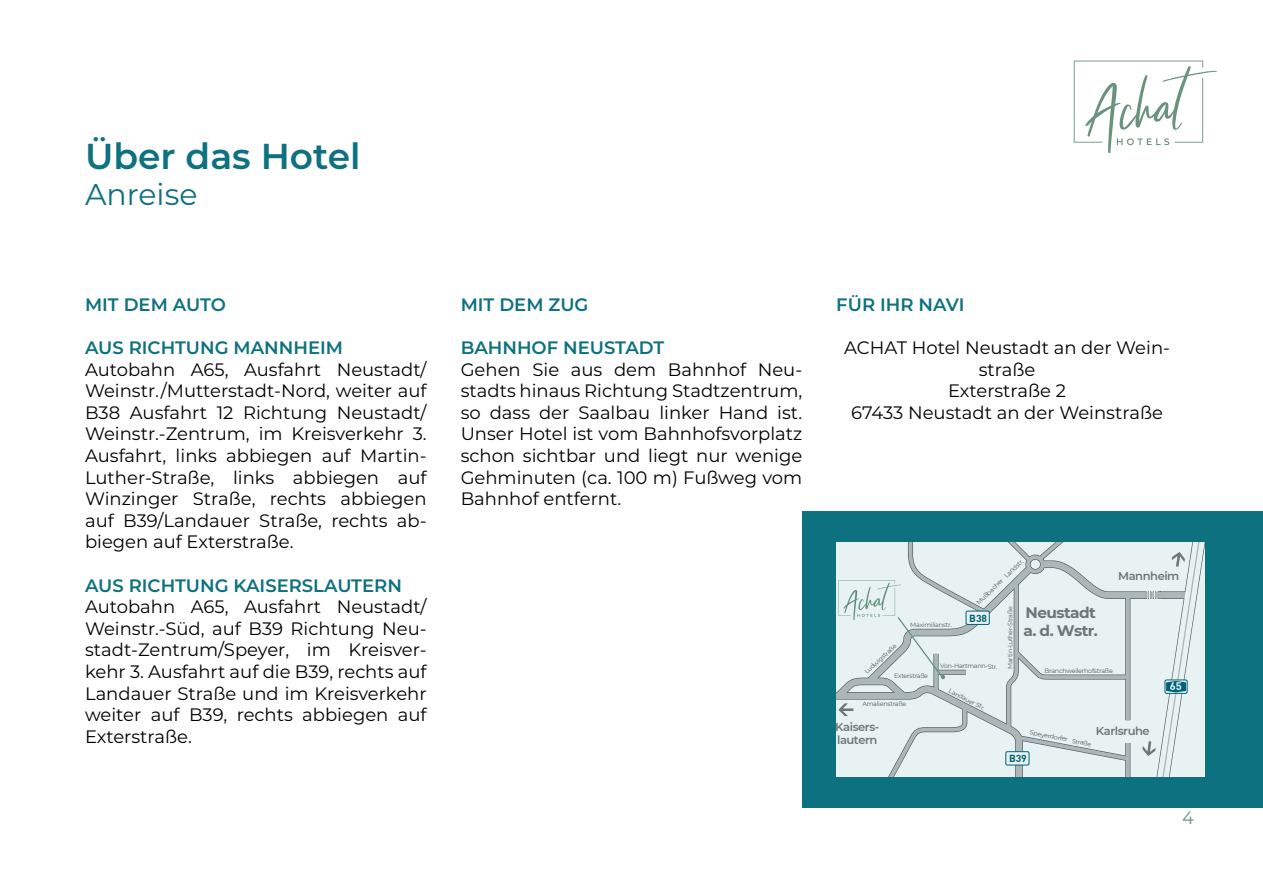
<style>
.page{position:relative;width:1263px;height:893px;background:#fff}
.page>*{position:absolute;margin:0;border:0;box-sizing:border-box;transform-origin:0 0}
.t1{font:600 36px "Montserrat";color:#0d717f}
.t2{font:30px "Montserrat";color:#0d717f}
.t3{font:18px/21.6px "Montserrat";color:#000;text-align:justify}
.t4{font:600 18px "Montserrat";color:#0d717f}
.t5{font:18px "Montserrat";color:#69937c}
.t6{font:700 15.15px/18.1px "Montserrat";letter-spacing:-.04em;color:#77787b}
.t7{font:600 11.4px/13.6px "Montserrat";letter-spacing:-.04em;color:#77787b}
.t8{font:700 10.8px "DIN";color:#fff}
.t9{font:700 10.05px "DIN";letter-spacing:-.005em;color:#006075}
.t10{font:6.45px "Montserrat";letter-spacing:-.04em;color:#58595b}
.t11{font:6.3px "Montserrat";letter-spacing:-.04em;color:#58595b}
</style>
<div class="page">
<svg style="left:1074px;top:61px;width:143px;height:92px"></svg>
<div style="left:802px;top:511px;width:461px;height:297px;background:#0d717f"></div>
<svg style="left:836px;top:542px;width:369px;height:235px;background:#dde7e8"></svg>
<h1 class="t1" style="left:85px;top:130px;width:277px">Über das Hotel</h1>
<h2 class="t2" style="left:85px;top:174px;width:114px">Anreise</h2>
<p class="t4" style="left:85px;top:292px;width:142px">MIT DEM AUTO</p>
<p class="t4" style="left:85px;top:335px;width:259px">AUS RICHTUNG MANNHEIM</p>
<p class="t3" style="left:85px;top:358px;width:343px">Autobahn A65, Ausfahrt Neustadt/ Weinstr./Mutterstadt-Nord, weiter auf B38 Ausfahrt 12 Richtung Neustadt/ Weinstr.-Zentrum, im Kreisverkehr 3.<br>Ausfahrt, links abbiegen auf Martin-Luther-Straße, links abbiegen auf Winzinger Straße, rechts abbiegen auf B39/Landauer Straße, rechts ab&shy;biegen auf Exterstraße.</p>
<p class="t4" style="left:85px;top:572px;width:318px">AUS RICHTUNG KAISERSLAUTERN</p>
<p class="t3" style="left:85px;top:595px;width:343px">Autobahn A65, Ausfahrt Neustadt/ Weinstr.-Süd, auf B39 Richtung Neu&shy;stadt-Zentrum/Speyer, im Kreisver&shy;kehr 3. Ausfahrt auf die B39, rechts auf Landauer Straße und im Kreisverkehr weiter auf B39, rechts abbiegen auf Exterstraße.</p>
<p class="t4" style="left:461px;top:292px;width:129px">MIT DEM ZUG</p>
<p class="t4" style="left:461px;top:335px;width:205px">BAHNHOF NEUSTADT</p>
<p class="t3" style="left:461px;top:358px;width:343px">Gehen Sie aus dem Bahnhof Neu&shy;stadts hinaus Richtung Stadtzentrum, so dass der Saalbau linker Hand ist.<br>Unser Hotel ist vom Bahnhofsvorplatz schon sichtbar und liegt nur wenige Gehminuten (ca. 100 m) Fußweg vom Bahnhof entfernt.</p>
<p class="t4" style="left:836px;top:292px;width:130px">FÜR IHR NAVI</p>
<p class="t3" style="left:844px;top:336px;width:327px;text-align:center">ACHAT Hotel Neustadt an der Wein&shy;straße<br>Exterstraße 2<br>67433 Neustadt an der Weinstraße</p>
<p class="t11" style="left:1002px;top:573px;width:25px;rotate:-44deg">Landstr.</p>
<p class="t7" style="left:1118px;top:569px;width:63px">Mannheim</p>
<p class="t11" style="left:974px;top:601px;width:36px;rotate:-44deg">Mußbacher</p>
<p class="t6" style="left:1023px;top:602px;width:76px">Neustadt a. d. Wstr.</p>
<p class="t10" style="left:1006px;top:669px;width:64px;rotate:-90deg">Mart ni -Luther-Straße</p>
<p class="t9" style="left:969px;top:611px;width:19px">B38</p>
<p class="t11" style="left:910px;top:621px;width:43px">Maximilianstr.</p>
<p class="t11" style="left:863px;top:670px;width:43px;rotate:-43deg">Ludwigstraße</p>
<p class="t11" style="left:940px;top:662px;width:59px">Von-Hartmann-Str.</p>
<p class="t11" style="left:1044px;top:667px;width:70px">Branchweilerhofstraße</p>
<p class="t11" style="left:894px;top:672px;width:35px">Exterstraße</p>
<p class="t11" style="left:862px;top:700px;width:45px">Amalienstraße</p>
<p class="t7" style="left:835px;top:719px;width:45px">Kaisers&shy;lautern</p>
<p class="t11" style="left:951px;top:686px;width:41px;rotate:27deg">Landauer Str.</p>
<p class="t7" style="left:1096px;top:724px;width:55px">Karlsruhe</p>
<p class="t11" style="left:1031px;top:728px;width:40px;rotate:11deg">Speyerdorfer</p>
<p class="t11" style="left:1073px;top:736px;width:21px;rotate:11deg">Straße</p>
<p class="t9" style="left:1009px;top:752px;width:19px">B39</p>
<p class="t8" style="left:1170px;top:679px;width:13px">65</p>
<p class="t5" style="left:1182px;top:805px;width:13px">4</p>
</div>
